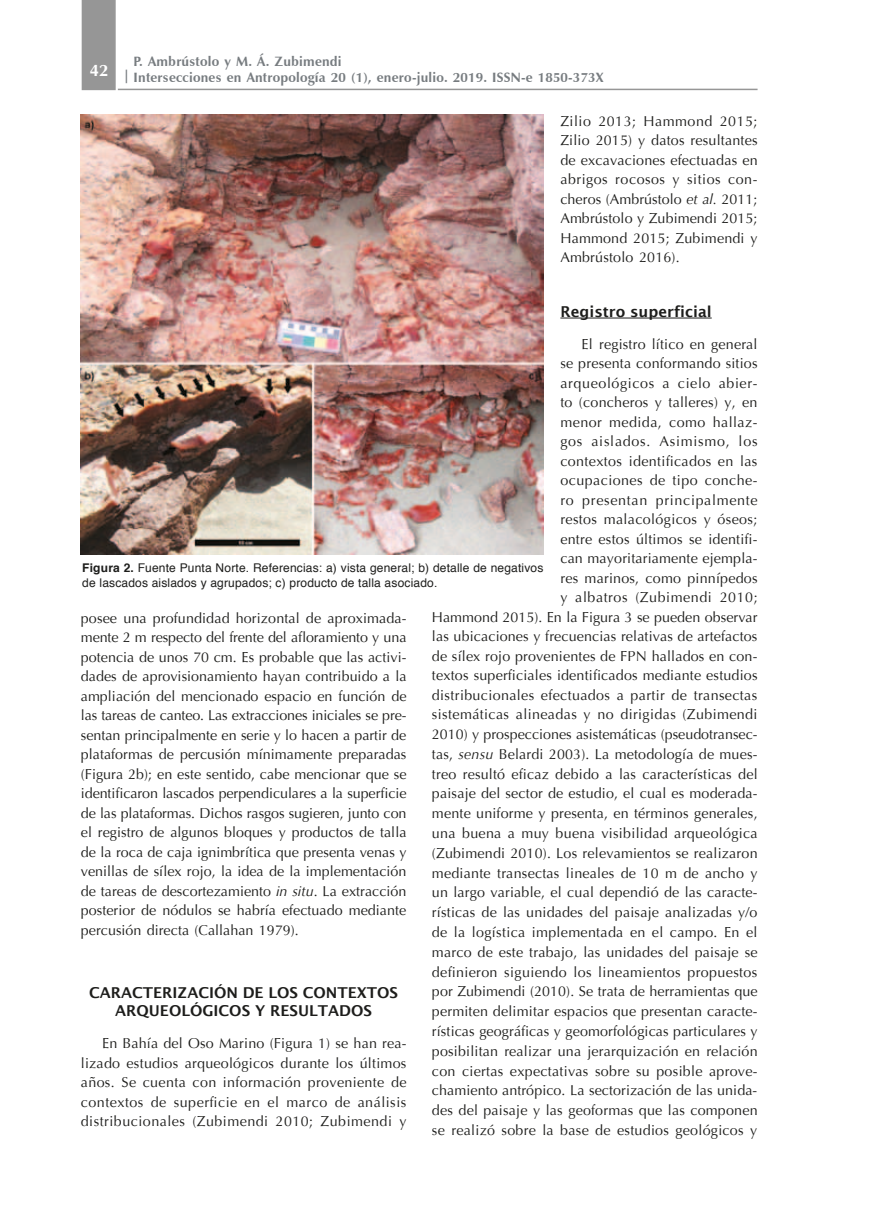
<style>
.page{position:relative;width:881px;height:1229px;background:#fff}
.page>*{position:absolute;margin:0;border:0;box-sizing:border-box;transform-origin:0 0}
.t1{font:700 16.5px "Zapf Humanist 601 BT";color:#fff}
.t2{font:600 15px/18px "Lucida Sans";color:#1d1d1b;text-align:center}
.t3{font:14.25px/19.6px "Optima";letter-spacing:.015em;color:#1d1d1b;text-align:justify}
.t4{font:700 13.5px/16.5px "Zapf Humanist 601 BT";letter-spacing:.015em;color:#777c80}
.t5{font:12px/14.4px "Helvetica";letter-spacing:.015em;color:#1d1d1b}
.s1{font-style:italic}
.s2{font-weight:700}
</style>
<div class="page">
<hr style="left:118px;top:89px;width:639px;height:1px;background:#969696">
<div style="left:82px;top:0;width:34px;height:90px;background:#969696"></div>
<hr style="left:560px;top:318px;width:151px;height:1px;background:#1d1d1b">
<img style="left:81px;top:115px;width:462px;height:440px">
<p class="t4" style="left:133px;top:53px;width:471px">P. Ambrústolo y M. Á. Zubimendi<br>Intersecciones en Antropología 20 (1), enero-julio. 2019. ISSN-e 1850-373X</p>
<p class="t3" style="left:560px;top:111px;width:199px">Zilio 2013; Hammond 2015; Zilio 2015) y datos resultantes de excavaciones efectuadas en abrigos rocosos y sitios con&shy;cheros (Ambrústolo <span class="s1">et al.</span> 2011; Ambrústolo y Zubimendi 2015; Hammond 2015; Zubimendi y Ambrústolo 2016).</p>
<p class="t1" style="left:90px;top:60px;width:41px">42 <sub>|</sub></p>
<p class="t2" style="left:560px;top:302px;width:153px">Registro superficial</p>
<p class="t3" style="left:432px;top:334px;width:327px;text-align:right">El registro lítico en general<br>se presenta conformando sitios<br>arqueológicos a cielo abier-<br>to (concheros y talleres) y, en<br>menor medida, como hallaz-<br>gos aislados. Asimismo, los<br>contextos identificados en las<br>ocupaciones de tipo conche-<br>ro presentan principalmente<br>restos malacológicos y óseos;<br>entre estos últimos se identifi-<br>can mayoritariamente ejempla-<br>res marinos, como pinnípedos<br>y albatros (Zubimendi 2010;<br>Hammond 2015). En la Figura 3 se pueden observar las ubicaciones y frecuencias relativas de artefactos de sílex rojo provenientes de FPN hallados en con&shy;textos superficiales identificados mediante estudios distribucionales efectuados a partir de transectas sistemáticas alineadas y no dirigidas (Zubimendi 2010) y prospecciones asistemáticas (pseudotransec&shy;tas, <span class="s1">sensu</span> Belardi 2003). La metodología de mues&shy;treo resultó eficaz debido a las características del paisaje del sector de estudio, el cual es moderada&shy;mente uniforme y presenta, en términos generales, una buena a muy buena visibilidad arqueológica (Zubimendi 2010). Los relevamientos se realizaron mediante transectas lineales de 10 m de ancho y un largo variable, el cual dependió de las caracte&shy;rísticas de las unidades del paisaje analizadas y/o de la logística implementada en el campo. En el marco de este trabajo, las unidades del paisaje se definieron siguiendo los lineamientos propuestos por Zubimendi (2010). Se trata de herramientas que permiten delimitar espacios que presentan caracte&shy;rísticas geográficas y geomorfológicas particulares y posibilitan realizar una jerarquización en relación con ciertas expectativas sobre su posible aprove&shy;chamiento antrópico. La sectorización de las unida&shy;des del paisaje y las geoformas que las componen se realizó sobre la base de estudios geológicos y</p>
<p class="t5" style="left:82px;top:561px;width:462px"><span class="s2">Figura 2.</span> Fuente Punta Norte. Referencias: a) vista general; b) detalle de negativos de lascados aislados y agrupados; c) producto de talla asociado.</p>
<p class="t3" style="left:81px;top:608px;width:327px">posee una profundidad horizontal de aproximada&shy;mente 2 m respecto del frente del afloramiento y una potencia de unos 70 cm. Es probable que las activi&shy;dades de aprovisionamiento hayan contribuido a la ampliación del mencionado espacio en función de las tareas de canteo. Las extracciones iniciales se pre&shy;sentan principalmente en serie y lo hacen a partir de plataformas de percusión mínimamente preparadas (Figura 2b); en este sentido, cabe mencionar que se identificaron lascados perpendiculares a la superficie de las plataformas. Dichos rasgos sugieren, junto con el registro de algunos bloques y productos de talla de la roca de caja ignimbrítica que presenta venas y venillas de sílex rojo, la idea de la implementación de tareas de descortezamiento <span class="s1">in situ</span>. La extracción posterior de nódulos se habría efectuado mediante percusión directa (Callahan 1979).</p>
<p class="t2" style="left:89px;top:984px;width:310px">CARACTERIZACIÓN DE LOS CONTEXTOS<br>ARQUEOLÓGICOS Y RESULTADOS</p>
<p class="t3" style="left:81px;top:1034px;width:327px;text-indent:21px">En Bahía del Oso Marino (Figura 1) se han rea&shy;lizado estudios arqueológicos durante los últimos años. Se cuenta con información proveniente de contextos de superficie en el marco de análisis distribucionales (Zubimendi 2010; Zubimendi y</p>
</div>
